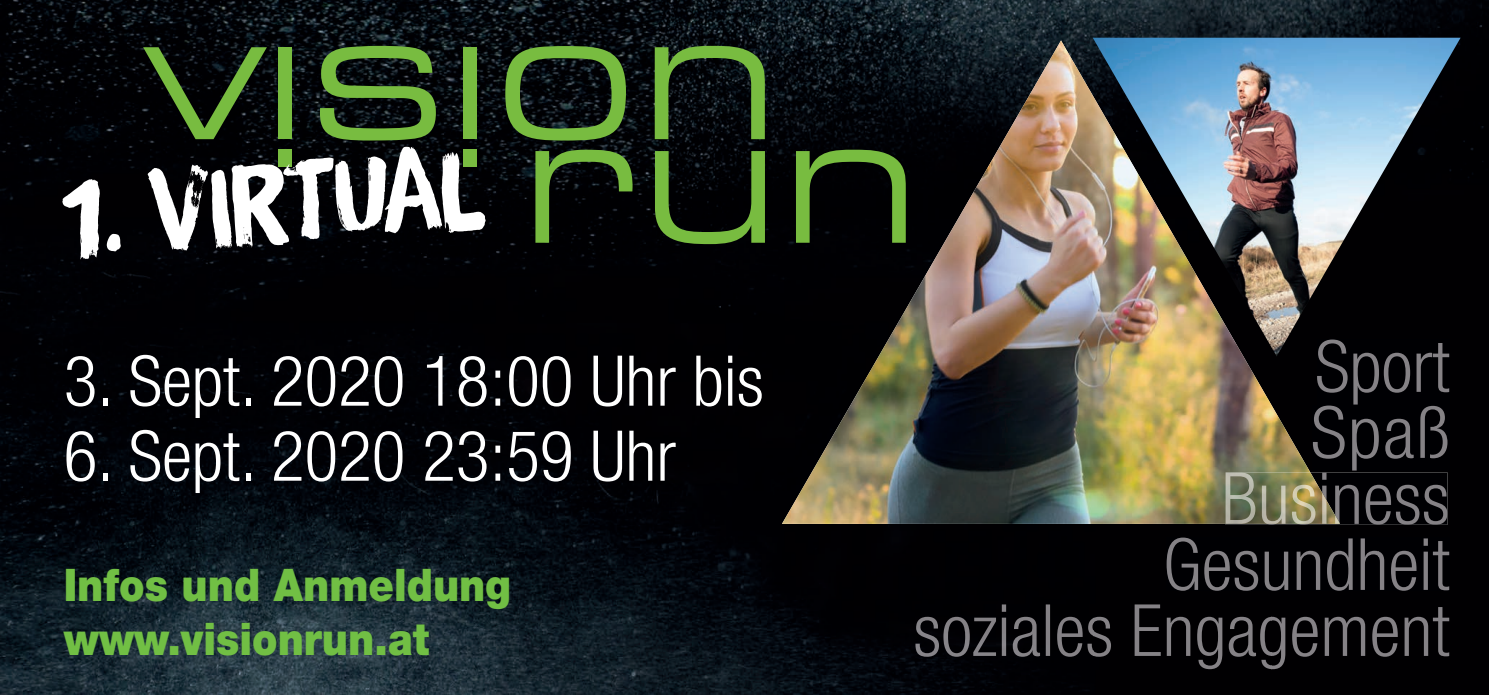
<style>
.page{position:relative;width:1489px;height:695px;background:#fff}
.page>*{position:absolute;margin:0;border:0;box-sizing:border-box;transform-origin:0 0}
.t1{font:108.25px "Brush Up";color:#fff}
.t2{font:300 condensed 70px "Helvetica Neue LT Pro";color:#fff}
.t3{font:900 45px/54px "Helvetica Neue LT Pro";color:#71bf44;scale:.9 1}
</style>
<div class="page">
<img style="left:0;top:0;width:1488px;height:694px">
<svg style="left:143px;top:47px;width:124px;height:92px;background:#1f3015"></svg>
<div style="left:278px;top:47px;width:14px;height:92px;background:#78bc40"></div>
<div style="left:278px;top:149px;width:14px;height:17px;background:#78bc40"></div>
<svg style="left:320px;top:46px;width:116px;height:94px;background:#395a25"></svg>
<div style="left:463px;top:47px;width:14px;height:92px;background:#78bc40"></div>
<div style="left:463px;top:149px;width:14px;height:17px;background:#78bc40"></div>
<svg style="left:505px;top:46px;width:121px;height:94px;background:#324e22"></svg>
<svg style="left:654px;top:46px;width:110px;height:93px;background:#2b431f"></svg>
<svg style="left:535px;top:150px;width:247px;height:94px;background:#203214"></svg>
<img style="left:782px;top:40px;width:528px;height:484px">
<img style="left:1092px;top:38px;width:368px;height:318px">
<img style="left:1316px;top:339px;width:132px;height:65px">
<img style="left:1312px;top:405px;width:137px;height:65px">
<img style="left:1339px;top:472px;width:108px;height:52px">
<img style="left:1225px;top:472px;width:114px;height:52px">
<img style="left:1166px;top:537px;width:282px;height:53px">
<img style="left:915px;top:604px;width:533px;height:65px">
<h1 class="t1" style="left:57px;top:152px;width:425px;rotate:-4deg">1. vIrtUal</h1>
<p class="t2" style="left:64px;top:340px;width:701px">3. Sept. 2020 18:00 Uhr bis</p>
<p class="t2" style="left:64px;top:415px;width:613px">6. Sept. 2020 23:59 Uhr</p>
<p class="t3" style="left:64px;top:558px;width:498px">Infos und Anmeldung www.visionrun.at</p>
</div>
